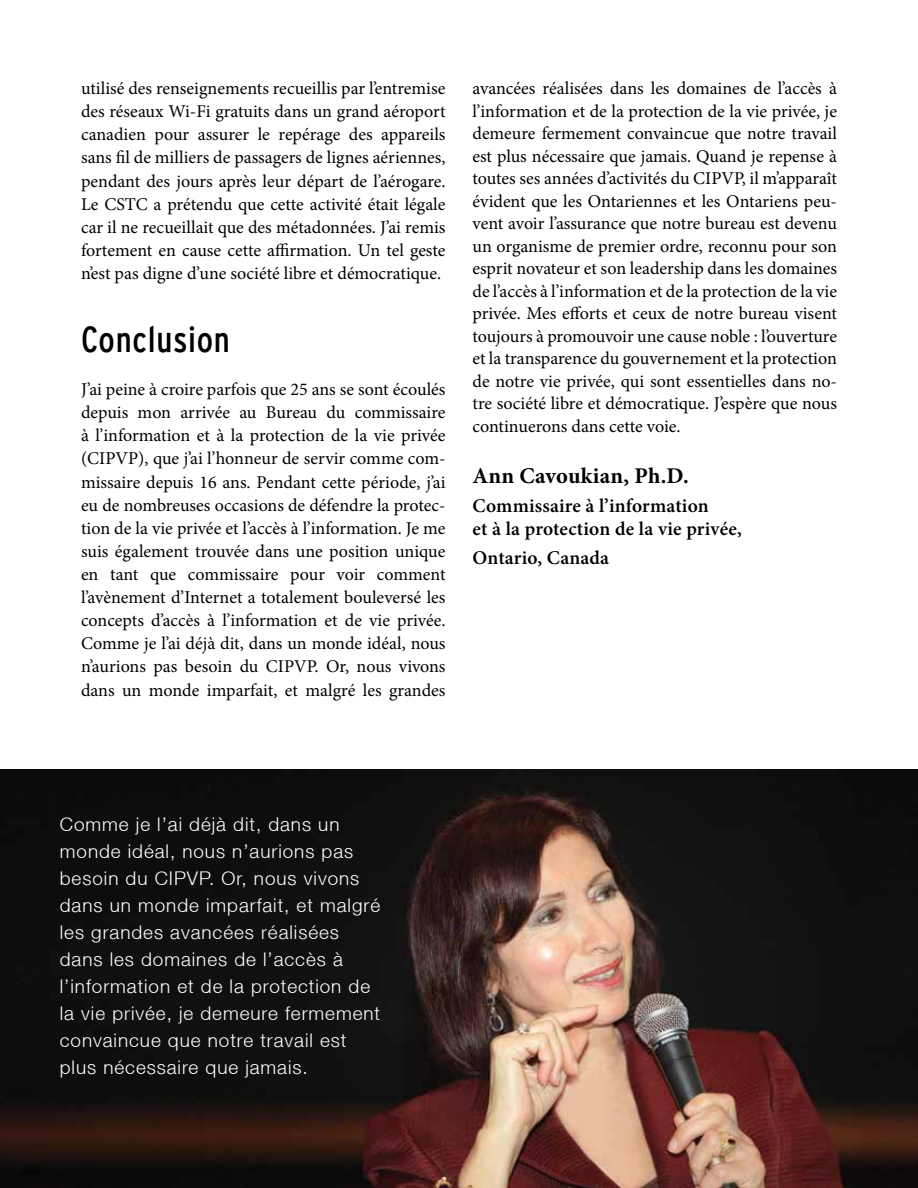
<style>
.page{position:relative;width:918px;height:1188px;background:#fff}
.page>*{position:absolute;margin:0;border:0;box-sizing:border-box;transform-origin:0 0}
.t1{font:36px "Interstate Cond Mono";letter-spacing:.02em;color:#000}
.t2{font:700 22.5px "Minion Pro";letter-spacing:.005em;color:#000}
.t3{font:600 19.5px/22.5px "Minion Pro";letter-spacing:.01em;color:#000}
.t4{font:300 18.9px/27px "Helvetica Neue LT";letter-spacing:.05em;color:#fff}
.t5{font:18px/23.1px "Minion Pro";color:#000;text-align:justify}
</style>
<div class="page">
<img style="left:0;top:770px;width:918px;height:418px">
<p class="t5" style="left:81px;top:77px;width:366px">utilisé des renseignements recueillis par l’entremise des réseaux Wi-Fi gratuits dans un grand aéroport canadien pour assurer le repérage des appareils sans fil de milliers de passagers de lignes aériennes, pendant des jours après leur départ de l’aérogare.<br>Le CSTC a prétendu que cette activité était légale car il ne recueillait que des métadonnées. J’ai remis fortement en cause cette affirmation. Un tel geste n’est pas digne d’une société libre et démocratique.</p>
<h1 class="t1" style="left:81px;top:319px;width:150px">Conclusion</h1>
<p class="t5" style="left:81px;top:378px;width:366px">J’ai peine à croire parfois que 25 ans se sont écoulés depuis mon arrivée au Bureau du commissaire à l’information et à la protection de la vie privée (CIPVP), que j’ai l’honneur de servir comme com&shy;missaire depuis 16 ans. Pendant cette période, j’ai eu de nombreuses occasions de défendre la protec&shy;tion de la vie privée et l’accès à l’information. Je me suis également trouvée dans une position unique en tant que commissaire pour voir comment l’avènement d’Internet a totalement bouleversé les concepts d’accès à l’information et de vie privée.<br>Comme je l’ai déjà dit, dans un monde idéal, nous n’aurions pas besoin du CIPVP. Or, nous vivons dans un monde imparfait, et malgré les grandes</p>
<p class="t5" style="left:472px;top:77px;width:366px;line-height:22.5px">avancées réalisées dans les domaines de l’accès à l’information et de la protection de la vie privée, je demeure fermement convaincue que notre travail est plus nécessaire que jamais. Quand je repense à toutes ses années d’activités du CIPVP, il m’apparaît évident que les Ontariennes et les Ontariens peu&shy;vent avoir l’assurance que notre bureau est devenu un organisme de premier ordre, reconnu pour son esprit novateur et son leadership dans les domaines de l’accès à l’information et de la protection de la vie privée. Mes efforts et ceux de notre bureau visent toujours à promouvoir une cause noble : l’ouverture et la transparence du gouvernement et la protection de notre vie privée, qui sont essentielles dans no&shy;tre société libre et démocratique. J’espère que nous continuerons dans cette voie.</p>
<p class="t2" style="left:472px;top:460px;width:218px">Ann Cavoukian, Ph.D.</p>
<p class="t3" style="left:472px;top:495px;width:271px">Commissaire à l’information<br>et à la protection de la vie privée,</p>
<p class="t3" style="left:472px;top:546px;width:138px">Ontario, Canada</p>
<p class="t4" style="left:60px;top:810px;width:322px">Comme je l’ai déjà dit, dans un monde idéal, nous n’aurions pas besoin du CIPVP. Or, nous vivons dans un monde imparfait, et malgré les grandes avancées réalisées dans les domaines de l’accès à l’information et de la protection de la vie privée, je demeure fermement convaincue que notre travail est plus nécessaire que jamais.</p>
</div>
